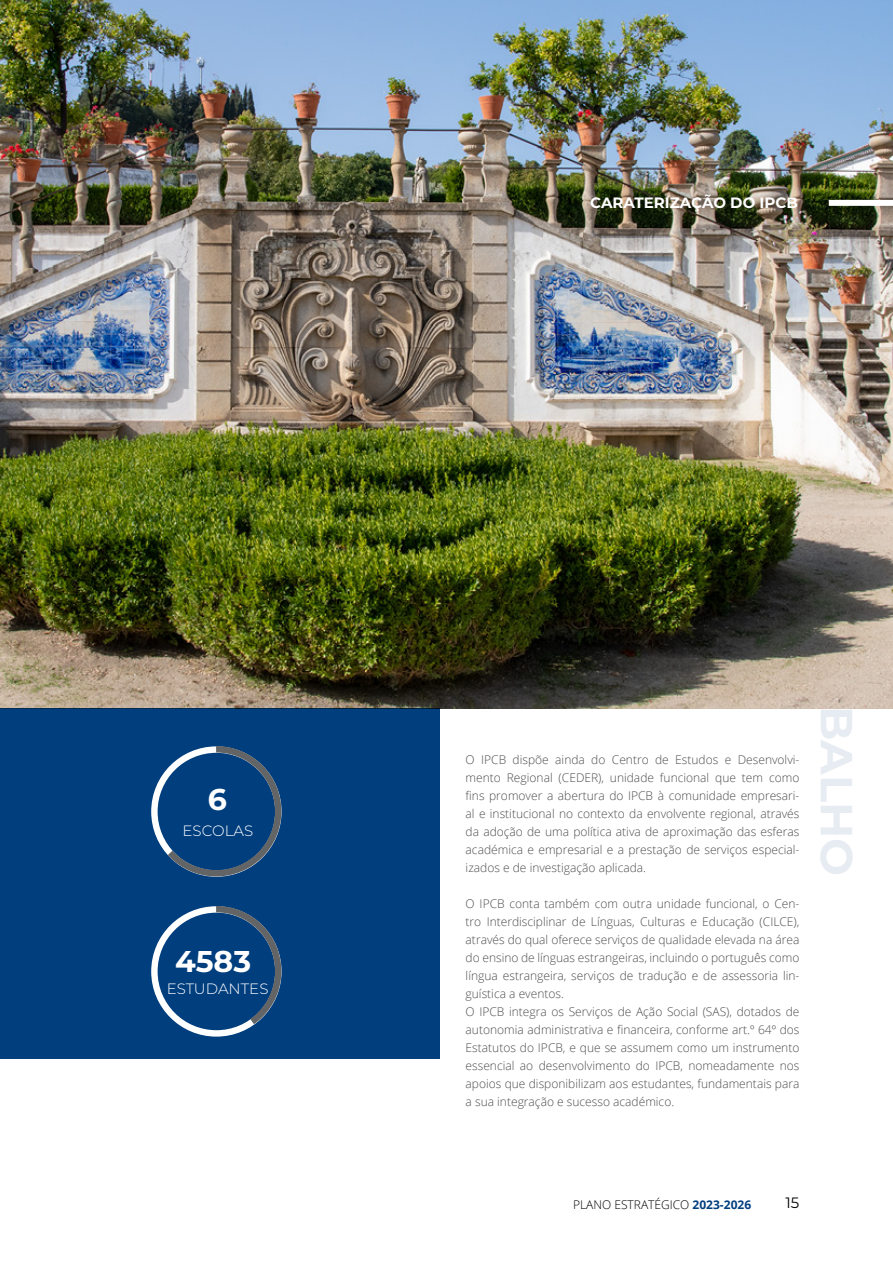
<style>
.page{position:relative;width:893px;height:1263px;background:#fff}
.page>*{position:absolute;margin:0;border:0;box-sizing:border-box;transform-origin:0 0}
.t1{font:700 30px "Montserrat";color:#fff}
.t2{font:700 15px "Montserrat";color:#fff}
.t3{font:300 15px "Montserrat";color:#fff}
.t4{font:15px "Montserrat";color:#000}
.t5{font:300 12px/18px "Open Sans";color:#4d4d4f;text-align:justify}
.t6{font:300 12px "Open Sans";color:#000}
.s1{font-weight:700;color:#003e7e}
</style>
<div class="page">
<img style="left:0;top:0;width:893px;height:709px">
<div style="left:0;top:709px;width:440px;height:350px;background:#003e7e"></div>
<svg style="left:151px;top:746px;width:131px;height:131px"></svg>
<svg style="left:151px;top:906px;width:131px;height:130px"></svg>
<div style="left:829px;top:200px;width:64px;height:6px;background:#fff"></div>
<p class="t2" style="left:590px;top:192px;width:209px">CARATERIZAÇÃO DO IPCB</p>
<h1 class="t1" style="left:208px;top:778px;width:21px">6</h1>
<p class="t3" style="left:183px;top:820px;width:72px">ESCOLAS</p>
<h1 class="t1" style="left:175px;top:939px;width:78px">4583</h1>
<p class="t3" style="left:167px;top:979px;width:103px">ESTUDANTES</p>
<p class="t5" style="left:466px;top:751px;width:335px">O IPCB dispõe ainda do Centro de Estudos e Desenvolvi&shy;mento Regional (CEDER), unidade funcional que tem como fins promover a abertura do IPCB à comunidade empresari&shy;al e institucional no contexto da envolvente regional, através da adoção de uma política ativa de aproximação das esferas académica e empresarial e a prestação de serviços especial&shy;izados e de investigação aplicada.</p>
<p class="t5" style="left:466px;top:895px;width:335px;text-align:left">O IPCB conta também com outra unidade funcional, o Cen&shy;tro Interdisciplinar de Línguas, Culturas e Educação (CILCE), através do qual oferece serviços de qualidade elevada na área do ensino de línguas estrangeiras, incluindo o português como língua estrangeira, serviços de tradução e de assessoria lin&shy;guística a eventos.<br>O IPCB integra os Serviços de Ação Social (SAS), dotados de autonomia administrativa e financeira, conforme art.º 64º dos Estatutos do IPCB, e que se assumem como um instrumento essencial ao desenvolvimento do IPCB, nomeadamente nos apoios que disponibilizam aos estudantes, fundamentais para a sua integração e sucesso académico.</p>
<p class="t6" style="left:573px;top:1196px;width:180px">PLANO ESTRATÉGICO <span class="s1">2023-2026</span></p>
<p class="t4" style="left:785px;top:1192px;width:15px">15</p>
</div>
